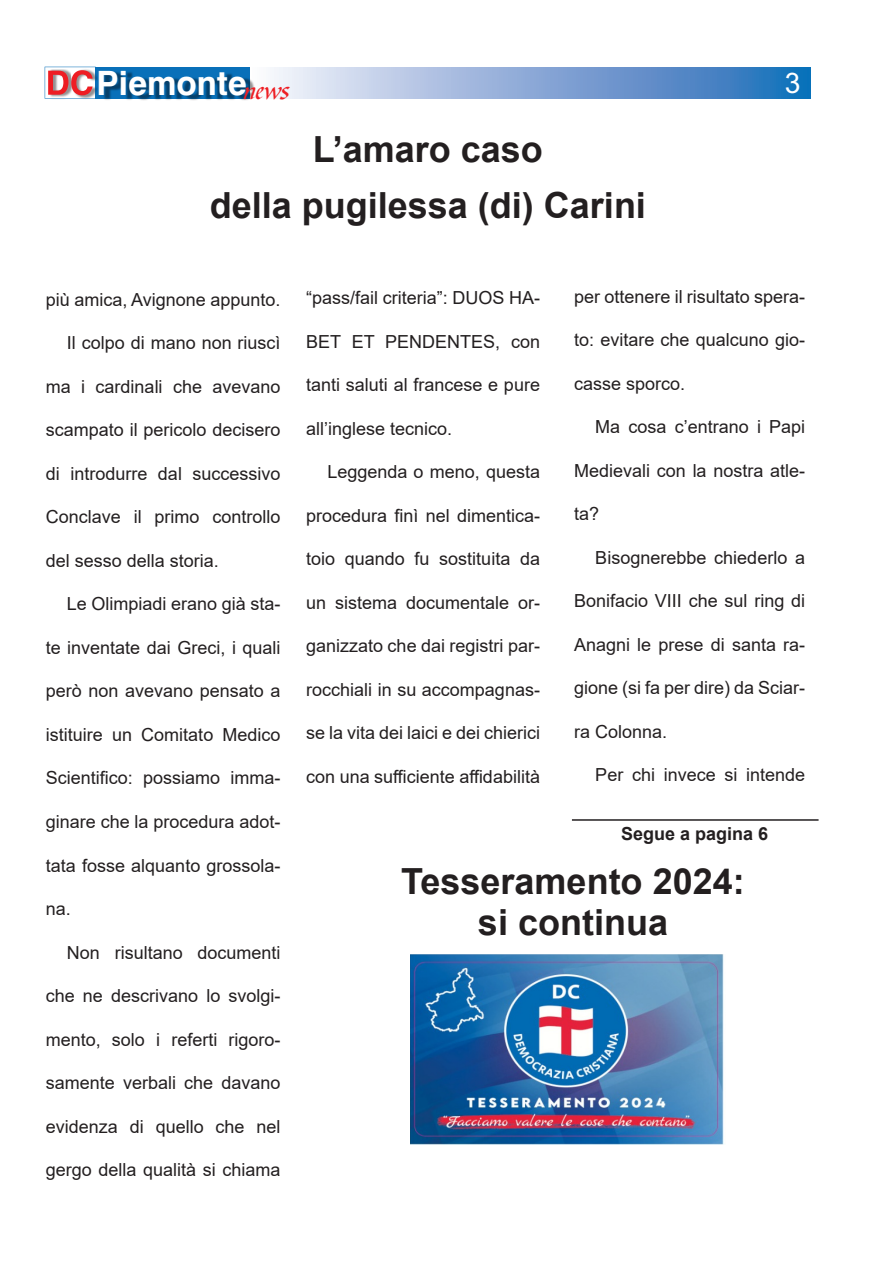
<style>
.page{position:relative;width:893px;height:1263px;background:#fff}
.page>*{position:absolute;margin:0;border:0;box-sizing:border-box;transform-origin:0 0}
.t1{font:700 36px "Arial";color:#231f20}
.t2{font:700 33.6px "Swiss 721 BT";color:#fff}
.t3{font:28.35px "Arial";color:#fff}
.t4{font:18px "Arial";color:#231f20}
.t5{font:700 18px "Arial";color:#231f20}
</style>
<div class="page">
<svg style="left:272px;top:67px;width:539px;height:31px"></svg>
<div style="left:95px;top:67px;width:155px;height:32px;background:#0970b9"></div>
<div style="left:71px;top:69px;width:28px;height:31px;background:#231f20;opacity:.49"></div>
<div style="left:101px;top:71px;width:154px;height:32px;background:#231f20;opacity:.49"></div>
<svg style="left:45px;top:67px;width:51px;height:32px"></svg>
<hr style="left:572px;top:819px;width:247px;height:2px;background:#231f20">
<img style="left:410px;top:954px;width:314px;height:190px">
<h2 class="t2" style="left:97px;top:62px;width:194px">Piemonte<sub>news</sub></h2>
<h3 class="t3" style="left:785px;top:63px;width:17px">3</h3>
<p class="t1" style="left:313px;top:124px;width:232px">L’amaro caso</p>
<p class="t1" style="left:210px;top:180px;width:438px">della pugilessa (di) Carini</p>
<p class="t4" style="left:46px;top:287px;width:236px">più amica, Avignone appunto.</p>
<p class="t4" style="left:67px;top:331px;width:215px">Il colpo di mano non riuscì</p>
<p class="t4" style="left:46px;top:374px;width:236px">ma i cardinali che avevano</p>
<p class="t4" style="left:46px;top:418px;width:236px">scampato il pericolo decisero</p>
<p class="t4" style="left:46px;top:461px;width:236px">di introdurre dal successivo</p>
<p class="t4" style="left:46px;top:505px;width:236px">Conclave il primo controllo</p>
<p class="t4" style="left:46px;top:548px;width:175px">del sesso della storia.</p>
<p class="t4" style="left:67px;top:592px;width:215px">Le Olimpiadi erano già sta-</p>
<p class="t4" style="left:46px;top:635px;width:236px">te inventate dai Greci, i quali</p>
<p class="t4" style="left:46px;top:679px;width:236px">però non avevano pensato a</p>
<p class="t4" style="left:46px;top:722px;width:236px">istituire un Comitato Medico</p>
<p class="t4" style="left:46px;top:766px;width:236px">Scientifico: possiamo imma-</p>
<p class="t4" style="left:46px;top:809px;width:236px">ginare che la procedura adot-</p>
<p class="t4" style="left:46px;top:853px;width:236px">tata fosse alquanto grossola-</p>
<p class="t4" style="left:46px;top:896px;width:27px">na.</p>
<p class="t4" style="left:67px;top:940px;width:215px">Non risultano documenti</p>
<p class="t4" style="left:46px;top:983px;width:236px">che ne descrivano lo svolgi-</p>
<p class="t4" style="left:46px;top:1027px;width:236px">mento, solo i referti rigoro-</p>
<p class="t4" style="left:46px;top:1070px;width:236px">samente verbali che davano</p>
<p class="t4" style="left:46px;top:1114px;width:236px">evidenza di quello che nel</p>
<p class="t4" style="left:46px;top:1157px;width:236px">gergo della qualità si chiama</p>
<p class="t4" style="left:306px;top:285px;width:235px">“pass/fail criteria”: DUOS HA-</p>
<p class="t4" style="left:306px;top:329px;width:235px">BET ET PENDENTES, con</p>
<p class="t4" style="left:306px;top:372px;width:235px">tanti saluti al francese e pure</p>
<p class="t4" style="left:306px;top:416px;width:148px">all’inglese tecnico.</p>
<p class="t4" style="left:327px;top:459px;width:214px">Leggenda o meno, questa</p>
<p class="t4" style="left:306px;top:503px;width:235px">procedura finì nel dimentica-</p>
<p class="t4" style="left:306px;top:546px;width:235px">toio quando fu sostituita da</p>
<p class="t4" style="left:306px;top:590px;width:235px">un sistema documentale or-</p>
<p class="t4" style="left:306px;top:633px;width:235px">ganizzato che dai registri par-</p>
<p class="t4" style="left:306px;top:677px;width:235px">rocchiali in su accompagnas-</p>
<p class="t4" style="left:306px;top:720px;width:235px">se la vita dei laici e dei chierici</p>
<p class="t4" style="left:306px;top:764px;width:235px">con una sufficiente affidabilità</p>
<p class="t4" style="left:574px;top:284px;width:233px">per ottenere il risultato spera-</p>
<p class="t4" style="left:574px;top:327px;width:233px">to: evitare che qualcuno gio-</p>
<p class="t4" style="left:574px;top:371px;width:113px">casse sporco.</p>
<p class="t4" style="left:595px;top:414px;width:211px">Ma cosa c’entrano i Papi</p>
<p class="t4" style="left:574px;top:458px;width:233px">Medievali con la nostra atle-</p>
<p class="t4" style="left:574px;top:501px;width:27px">ta?</p>
<p class="t4" style="left:595px;top:545px;width:211px">Bisognerebbe chiederlo a</p>
<p class="t4" style="left:574px;top:588px;width:233px">Bonifacio VIII che sul ring di</p>
<p class="t4" style="left:574px;top:632px;width:233px">Anagni le prese di santa ra-</p>
<p class="t4" style="left:574px;top:675px;width:233px">gione (si fa per dire) da Sciar-</p>
<p class="t4" style="left:574px;top:719px;width:95px">ra Colonna.</p>
<p class="t4" style="left:595px;top:762px;width:211px">Per chi invece si intende</p>
<p class="t5" style="left:621px;top:821px;width:149px">Segue a pagina 6</p>
<p class="t1" style="left:401px;top:856px;width:345px">Tesseramento 2024:</p>
<p class="t1" style="left:478px;top:897px;width:192px">si continua</p>
</div>
